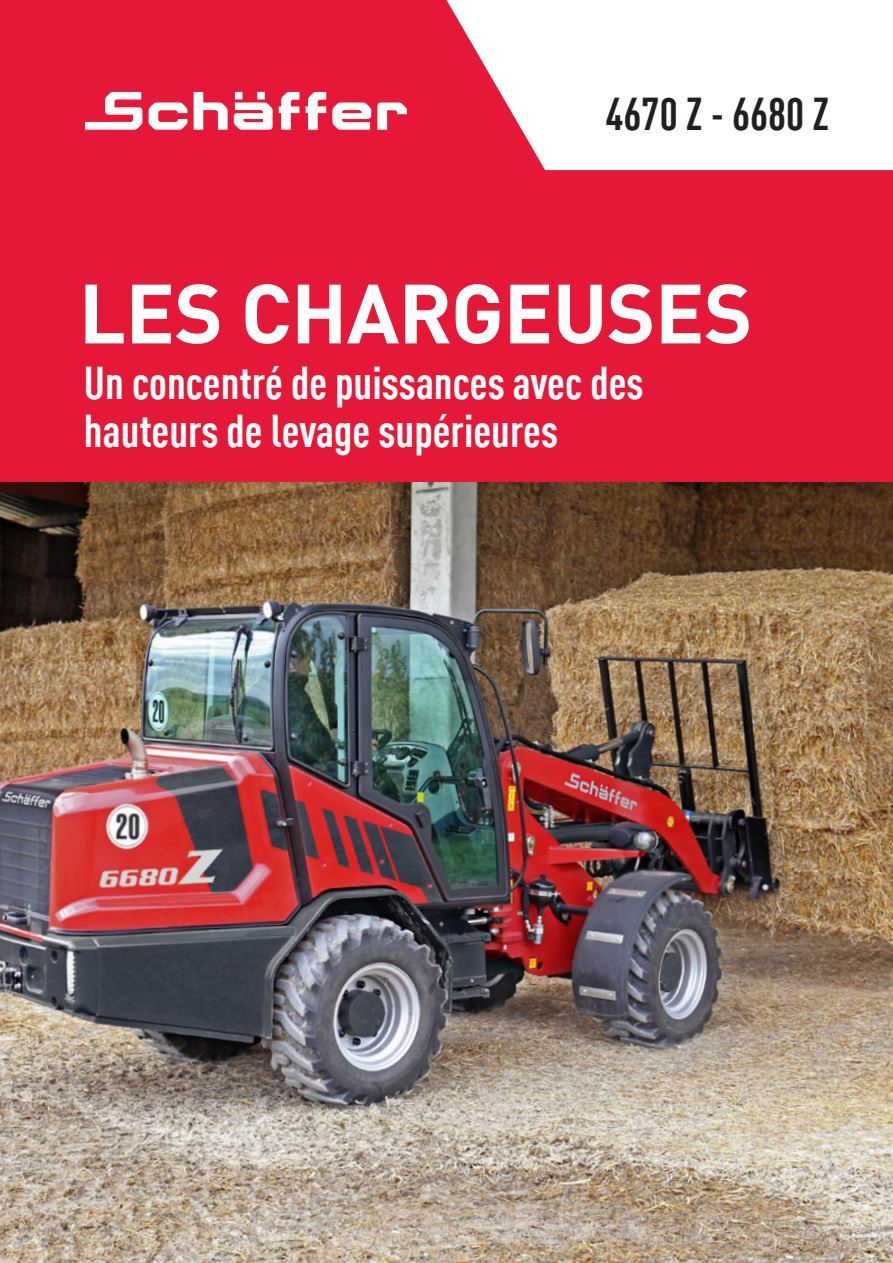
<style>
.page{position:relative;width:893px;height:1263px;background:#fff}
.page>*{position:absolute;margin:0;border:0;box-sizing:border-box;transform-origin:0 0}
.t1{font:700 82.5px "DIN Offc Pro";letter-spacing:-.01em;color:#fff}
.t2{font:700 condensed 45px/48px "DIN Offc Pro";color:#fff}
.t3{font:700 condensed 45px "DIN Offc Pro";color:#231f20}
</style>
<div class="page">
<div style="left:0;top:0;width:893px;height:485px;background:#e51837"></div>
<svg style="left:447px;top:0;width:446px;height:170px;background:#fce5e8"></svg>
<svg style="left:85px;top:92px;width:322px;height:38px"></svg>
<img style="left:0;top:483px;width:893px;height:780px">
<p class="t3" style="left:605px;top:81px;width:225px">4670 Z - 6680 Z</p>
<h1 class="t1" style="left:79px;top:249px;width:675px">LES CHARGEUSES</h1>
<p class="t2" style="left:84px;top:356px;width:561px">Un concentré de puissances avec des hauteurs de levage supérieures</p>
</div>
